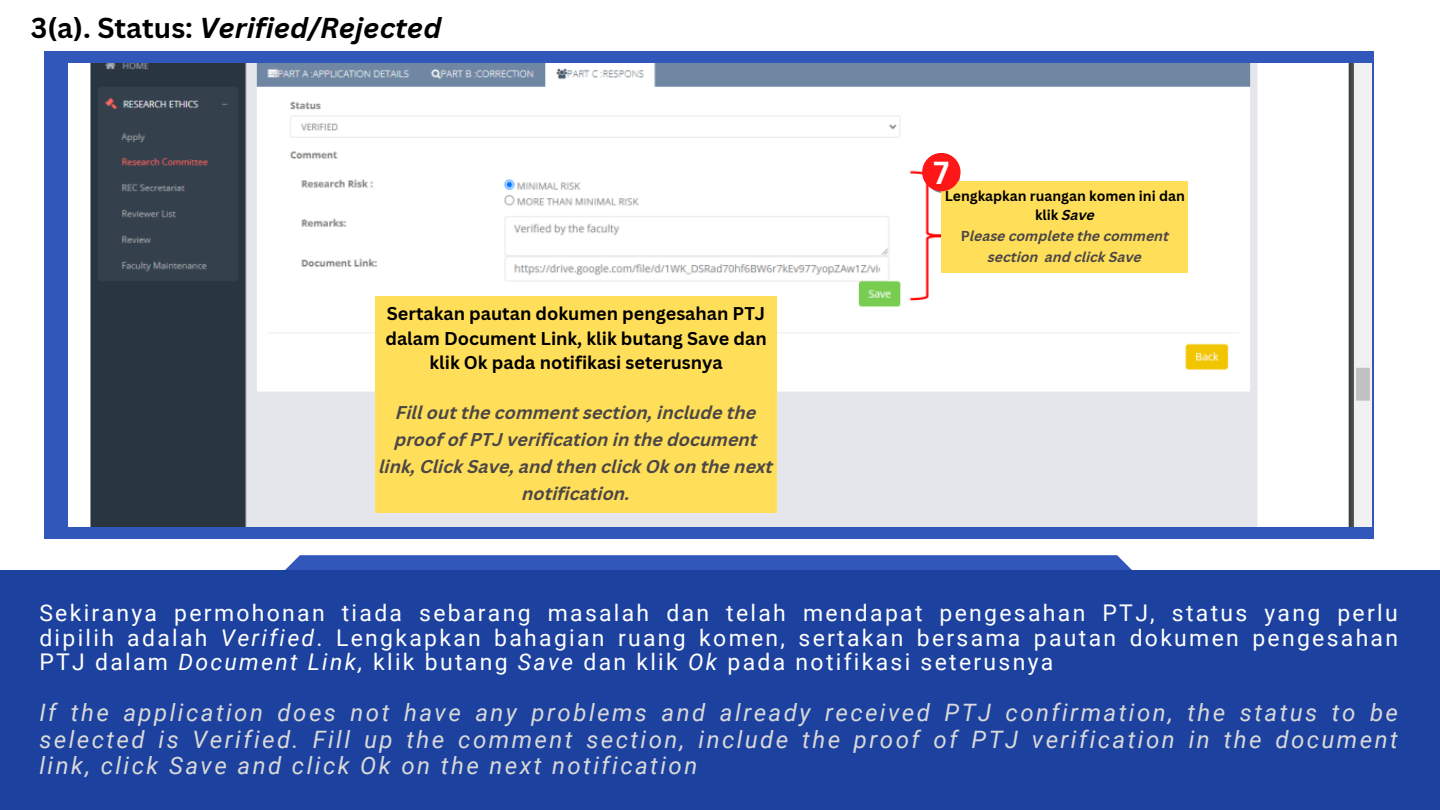
<style>
.page{position:relative;width:1440px;height:810px;background:#fff}
.page>*{position:absolute;margin:0;border:0;box-sizing:border-box;transform-origin:0 0}
.t1{font:700 31px "Canva Sans";color:#fff}
.t2{font:italic 700 28px "Canva Sans";color:#000}
.t3{font:italic 24px/26.2px "Roboto";letter-spacing:.1em;color:#d9d9d9;text-align:justify}
.t4{font:23px/24.8px "Roboto";letter-spacing:.1em;color:#fff;text-align:justify}
.t5{font:italic 700 18px/27px "Canva Sans";color:#4b4746;text-align:center}
.t6{font:700 18px/24.8px "Canva Sans";color:#000;text-align:center}
.t7{font:italic 700 14px/21px "Canva Sans";color:#4b4746;text-align:center}
.t8{font:700 14px/19.5px "Canva Sans";color:#000;text-align:center}
.s1{font-style:normal}
.s2{font-style:italic}
</style>
<div class="page">
<svg style="left:285px;top:555px;width:847px;height:15px;background:#375bbd"></svg>
<div style="left:0;top:570px;width:1440px;height:240px;background:#1d419f"></div>
<div style="left:44px;top:52px;width:1329px;height:487px;background:#3157bb"></div>
<img style="left:69px;top:63px;width:1302px;height:464px">
<div style="left:941px;top:182px;width:247px;height:91px;background:#ffde59"></div>
<div style="left:922px;top:153px;width:39px;height:38px;background:#ff1616;border-radius:50%"></div>
<div style="left:376px;top:297px;width:401px;height:216px;background:#ffde59"></div>
<p class="t2" style="left:31px;top:8px;width:412px"><span class="s1">3(a). Status:</span> Verified/Rejected</p>
<p class="t6" style="left:385px;top:301px;width:383px">Sertakan pautan dokumen pengesahan PTJ dalam Document Link, klik butang Save dan klik Ok pada notifikasi seterusnya</p>
<p class="t5" style="left:379px;top:401px;width:395px">Fill out the comment section, include the proof of PTJ verification in the document link, Click Save, and then click Ok on the next notification.</p>
<h1 class="t1" style="left:933px;top:151px;width:17px">7</h1>
<p class="t8" style="left:945px;top:185px;width:242px">Lengkapkan ruangan komen ini dan klik <span class="s2">Save</span></p>
<p class="t7" style="left:961px;top:227px;width:210px"><span class="s1">P</span>lease complete the comment section and click Save</p>
<p class="t4" style="left:39px;top:601px;width:1360px">Sekiranya permohonan tiada sebarang masalah dan telah mendapat pengesahan PTJ, status yang perlu dipilih adalah <span class="s2">Verified</span>. Lengkapkan bahagian ruang komen, sertakan bersama pautan dokumen pengesahan PTJ dalam <span class="s2">Document Link,</span> klik butang <span class="s2">Save</span> dan klik <span class="s2">Ok</span> pada notifikasi seterusnya</p>
<p class="t3" style="left:39px;top:700px;width:1360px">If the application does not have any problems and already received PTJ confirmation, the status to be selected is Verified. Fill up the comment section, include the proof of PTJ verification in the document link, click Save and click Ok on the next notification</p>
</div>
